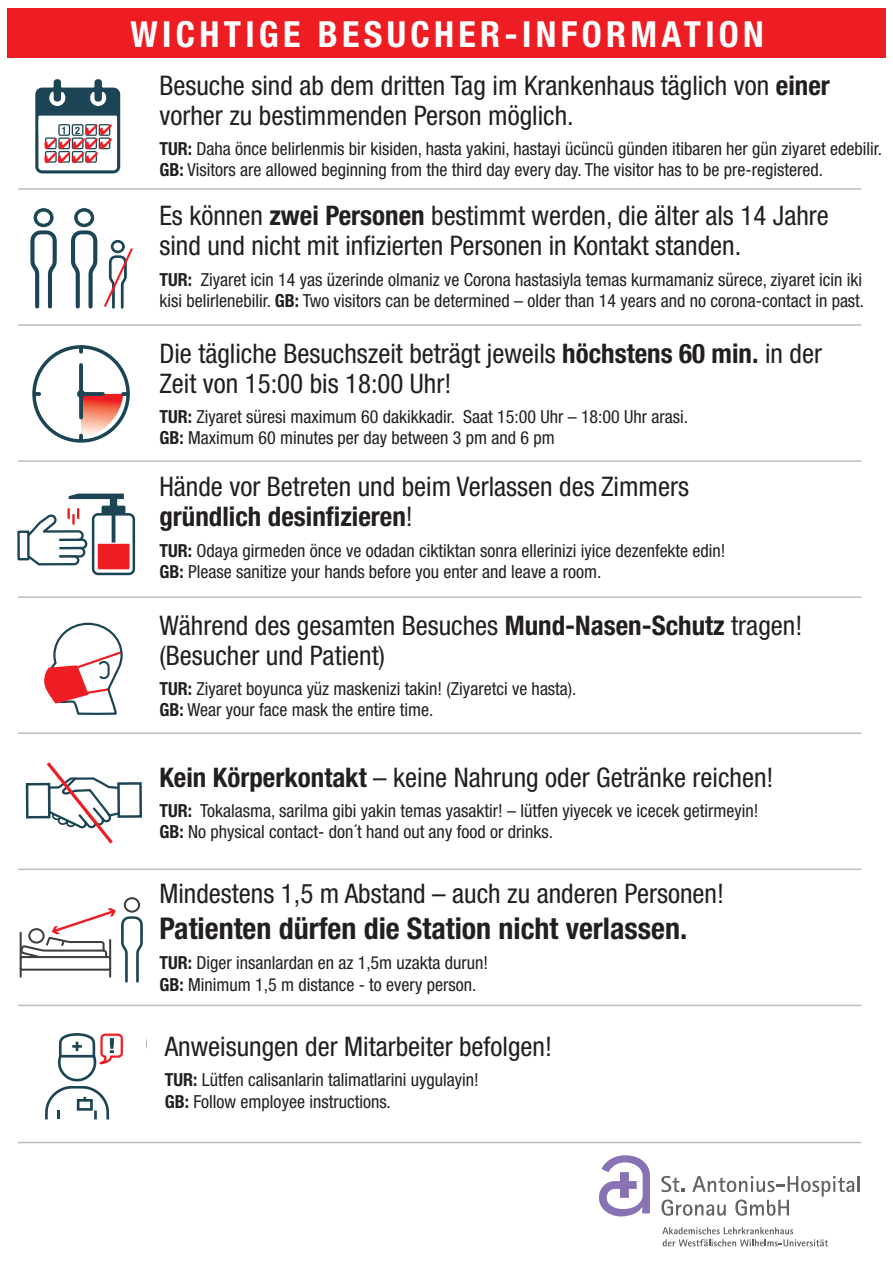
<style>
.page{position:relative;width:893px;height:1263px;background:#fff}
.page>*{position:absolute;margin:0;border:0;box-sizing:border-box;transform-origin:0 0}
.t1{font:700 condensed 36px "Helvetica Neue";letter-spacing:.12em;color:#fff}
.t2{font:700 condensed 30px "Helvetica Neue";color:#231f20}
.t3{font:condensed 27px/30px "Helvetica Neue";color:#231f20}
.t4{font:condensed 18px/21.6px "Helvetica Neue";color:#231f20}
.t5{font:15.3px/13.4px "Zapf Dingbats ITC";color:#ee1d23}
.t6{font:12.6px/10.9px "Zapf Dingbats ITC";color:#ee1d23}
.t7{font:700 condensed 10.2px "Helvetica Neue";color:#1b4554}
.s1{font-weight:700}
</style>
<div class="page">
<div style="left:7px;top:9px;width:878px;height:49px;background:#ee1d23"></div>
<div style="left:17px;top:530px;width:13px;height:30px;border:2px solid #1b4554"></div>
<svg style="left:25px;top:493px;width:110px;height:82px"></svg>
<div style="left:32px;top:345px;width:98px;height:98px;border:4px solid #1b4554;border-radius:50%"></div>
<svg style="left:79px;top:365px;width:4px;height:25px"></svg>
<svg style="left:79px;top:347px;width:4px;height:5px"></svg>
<svg style="left:79px;top:392px;width:49px;height:48px"></svg>
<svg style="left:35px;top:392px;width:4px;height:4px"></svg>
<div style="left:77px;top:390px;width:8px;height:8px;background:#1b4554;border-radius:50%"></div>
<svg style="left:79px;top:397px;width:4px;height:20px"></svg>
<svg style="left:30px;top:208px;width:27px;height:101px"></svg>
<svg style="left:71px;top:208px;width:62px;height:102px"></svg>
<svg style="left:44px;top:622px;width:79px;height:93px"></svg>
<div style="left:26px;top:783px;width:25px;height:35px;border:2px solid #1b4554"></div>
<div style="left:117px;top:782px;width:25px;height:36px;border:2px solid #1b4554"></div>
<svg style="left:43px;top:762px;width:79px;height:82px"></svg>
<svg style="left:20px;top:897px;width:123px;height:86px"></svg>
<svg style="left:45px;top:1033px;width:78px;height:87px"></svg>
<hr style="left:18px;top:460px;width:843px;height:2px;background:#bcbdc0">
<hr style="left:18px;top:324px;width:843px;height:2px;background:#bcbdc0">
<hr style="left:18px;top:188px;width:843px;height:2px;background:#bcbdc0">
<hr style="left:18px;top:596px;width:843px;height:2px;background:#bcbdc0">
<hr style="left:18px;top:732px;width:843px;height:2px;background:#bcbdc0">
<hr style="left:18px;top:868px;width:843px;height:2px;background:#bcbdc0">
<hr style="left:18px;top:1005px;width:843px;height:1px;background:#bcbdc0">
<hr style="left:18px;top:1142px;width:843px;height:1px;background:#bcbdc0">
<svg style="left:661px;top:1176px;width:199px;height:40px"></svg>
<svg style="left:599px;top:1155px;width:51px;height:61px"></svg>
<svg style="left:662px;top:1227px;width:166px;height:19px"></svg>
<svg style="left:35px;top:79px;width:86px;height:95px"></svg>
<p class="t7" style="left:62px;top:121px;width:20px">1 2</p>
<p class="t5" style="left:58px;top:138px;width:56px;text-indent:-13px">✔✔✔ ✔ ✔</p>
<p class="t5" style="left:44px;top:151px;width:56px">✔ ✔✔</p>
<h1 class="t1" style="left:130px;top:12px;width:635px">WICHTIGE BESUCHER-INFORMATION</h1>
<h3 class="t3" style="left:159px;top:70px;width:672px">Besuche sind ab dem dritten Tag im Krankenhaus täglich von <span class="s1">einer </span>vorher zu bestimmenden Person möglich.</h3>
<p class="t4" style="left:159px;top:137px;width:724px"><span class="s1">TUR:</span> Daha önce belirlenmis bir kisiden, hasta yakini, hastayi ücüncü günden itibaren her gün ziyaret edebilir.<br><span class="s1">GB:</span> Visitors are allowed beginning from the third day every day. The visitor has to be pre-registered.</p>
<h3 class="t3" style="left:159px;top:201px;width:671px">Es können <span class="s1">zwei Personen</span> bestimmt werden, die älter als 14 Jahre sind und nicht mit infizierten Personen in Kontakt standen.</h3>
<p class="t4" style="left:159px;top:268px;width:706px"><span class="s1">TUR:</span> Ziyaret icin 14 yas üzerinde olmaniz ve Corona hastasiyla temas kurmamaniz sürece, ziyaret icin iki kisi belirlenebilir. <span class="s1">GB:</span> Two visitors can be determined – older than 14 years and no corona-contact in past.</p>
<p class="t6" style="left:195px;top:266px;width:46px;text-indent:-11px">✔✔✔ ✔ ✔</p>
<p class="t6" style="left:184px;top:277px;width:46px">✔ ✔✔</p>
<h3 class="t3" style="left:159px;top:338px;width:664px">Die tägliche Besuchszeit beträgt jeweils <span class="s1">höchstens 60 min.</span> in der<br>Zeit von 15:00 bis 18:00 Uhr!</h3>
<p class="t4" style="left:159px;top:405px;width:530px"><span class="s1">TUR:</span> Ziyaret süresi maximum 60 dakikkadir. Saat 15:00 Uhr – 18:00 Uhr arasi.<br><span class="s1">GB:</span> Maximum 60 minutes per day between 3 pm and 6 pm</p>
<h3 class="t3" style="left:159px;top:472px;width:531px">Hände vor Betreten und beim Verlassen des Zimmers <span class="s1">gründlich desinfizieren</span>!</h3>
<p class="t4" style="left:159px;top:539px;width:568px"><span class="s1">TUR:</span> Odaya girmeden önce ve odadan ciktiktan sonra ellerinizi iyice dezenfekte edin!<br><span class="s1">GB:</span> Please sanitize your hands before you enter and leave a room.</p>
<h3 class="t3" style="left:159px;top:610px;width:644px">Während des gesamten Besuches <span class="s1">Mund-Nasen-Schutz</span> tragen! (Besucher und Patient)</h3>
<p class="t4" style="left:159px;top:677px;width:419px"><span class="s1">TUR:</span> Ziyaret boyunca yüz maskenizi takin! (Ziyaretci ve hasta).<br><span class="s1">GB:</span> Wear your face mask the entire time.</p>
<h3 class="t3" style="left:159px;top:762px;width:616px"><span class="s1">Kein Körperkontakt</span> – keine Nahrung oder Getränke reichen!</h3>
<p class="t4" style="left:159px;top:799px;width:601px"><span class="s1">TUR:</span> Tokalasma, sarilma gibi yakin temas yasaktir! – lütfen yiyecek ve icecek getirmeyin!<br><span class="s1">GB:</span> No physical contact- don´t hand out any food or drinks.</p>
<h3 class="t3" style="left:159px;top:878px;width:566px">Mindestens 1,5 m Abstand – auch zu anderen Personen!</h3>
<h2 class="t2" style="left:159px;top:910px;width:529px">Patienten dürfen die Station nicht verlassen.</h2>
<p class="t4" style="left:159px;top:952px;width:330px"><span class="s1">TUR:</span> Diger insanlardan en az 1,5m uzakta durun!<br><span class="s1">GB:</span> Minimum 1,5 m distance - to every person.</p>
<h3 class="t3" style="left:165px;top:1031px;width:389px">Anweisungen der Mitarbeiter befolgen!</h3>
<p class="t4" style="left:165px;top:1069px;width:315px"><span class="s1">TUR:</span> Lütfen calisanlarin talimatlarini uygulayin!<br><span class="s1">GB:</span> Follow employee instructions.</p>
</div>
